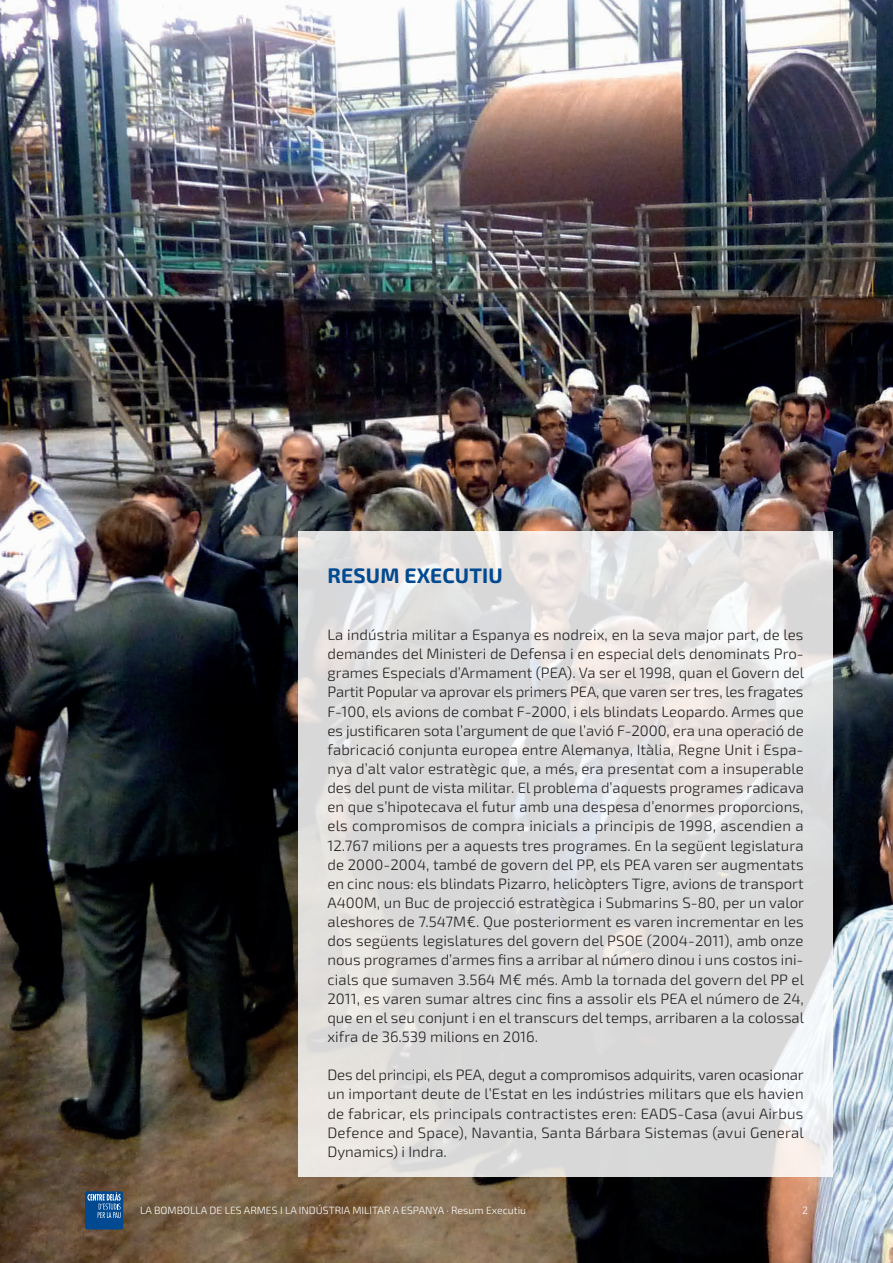
<style>
.page{position:relative;width:893px;height:1263px;background:#fff}
.page>*{position:absolute;margin:0;border:0;box-sizing:border-box;transform-origin:0 0}
.t1{font:700 21px "Exo 2.0";letter-spacing:.01em;color:#014990}
.t2{font:300 15px/19.2px "Exo 2.0";color:#231f20;text-align:justify}
.t3{font:300 10.5px "Exo 2.0";color:#fff}
</style>
<div class="page">
<img style="left:0;top:0;width:893px;height:1263px">
<svg style="left:298px;top:531px;width:535px;height:646px;background:#dfdedd"></svg>
<div style="left:85px;top:1191px;width:38px;height:38px;background:#014990;border-radius:3px"></div>
<svg style="left:87px;top:1192px;width:34px;height:26px"></svg>
<h1 class="t1" style="left:328px;top:563px;width:177px">RESUM EXECUTIU</h1>
<p class="t2" style="left:327px;top:625px;width:478px">La indústria militar a Espanya es nodreix, en la seva major part, de les demandes del Ministeri de Defensa i en especial dels denominats Pro&shy;grames Especials d’Armament (PEA). Va ser el 1998, quan el Govern del Partit Popular va aprovar els primers PEA, que varen ser tres, les fragates F-100, els avions de combat F-2000, i els blindats Leopardo. Armes que es justificaren sota l’argument de que l’avió F-2000, era una operació de fabricació conjunta europea entre Alemanya, Itàlia, Regne Unit i Espa&shy;nya d’alt valor estratègic que, a més, era presentat com a insuperable des del punt de vista militar. El problema d’aquests programes radicava en que s’hipotecava el futur amb una despesa d’enormes proporcions, els compromisos de compra inicials a principis de 1998, ascendien a 12.767 milions per a aquests tres programes. En la següent legislatura de 2000-2004, també de govern del PP, els PEA varen ser augmentats en cinc nous: els blindats Pizarro, helicòpters Tigre, avions de transport A400M, un Buc de projecció estratègica i Submarins S-80, per un valor aleshores de 7.547M€. Que posteriorment es varen incrementar en les dos següents legislatures del govern del PSOE (2004-2011), amb onze nous programes d’armes fins a arribar al número dinou i uns costos ini&shy;cials que sumaven 3.564 M€ més. Amb la tornada del govern del PP el 2011, es varen sumar altres cinc fins a assolir els PEA el número de 24, que en el seu conjunt i en el transcurs del temps, arribaren a la colossal xifra de 36.539 milions en 2016.</p>
<p class="t2" style="left:327px;top:1066px;width:478px">Des del principi, els PEA, degut a compromisos adquirits, varen ocasionar un important deute de l’Estat en les indústries militars que els havien de fabricar, els principals contractistes eren: EADS-Casa (avui Airbus Defence and Space), Navantia, Santa Bárbara Sistemas (avui General Dynamics) i Indra.</p>
<p class="t3" style="left:140px;top:1204px;width:387px">LA BOMBOLLA DE LES ARMES I LA INDÚSTRIA MILITAR A ESPANYA · Resum Executiu</p>
<p class="t3" style="left:802px;top:1204px;width:7px">2</p>
</div>
